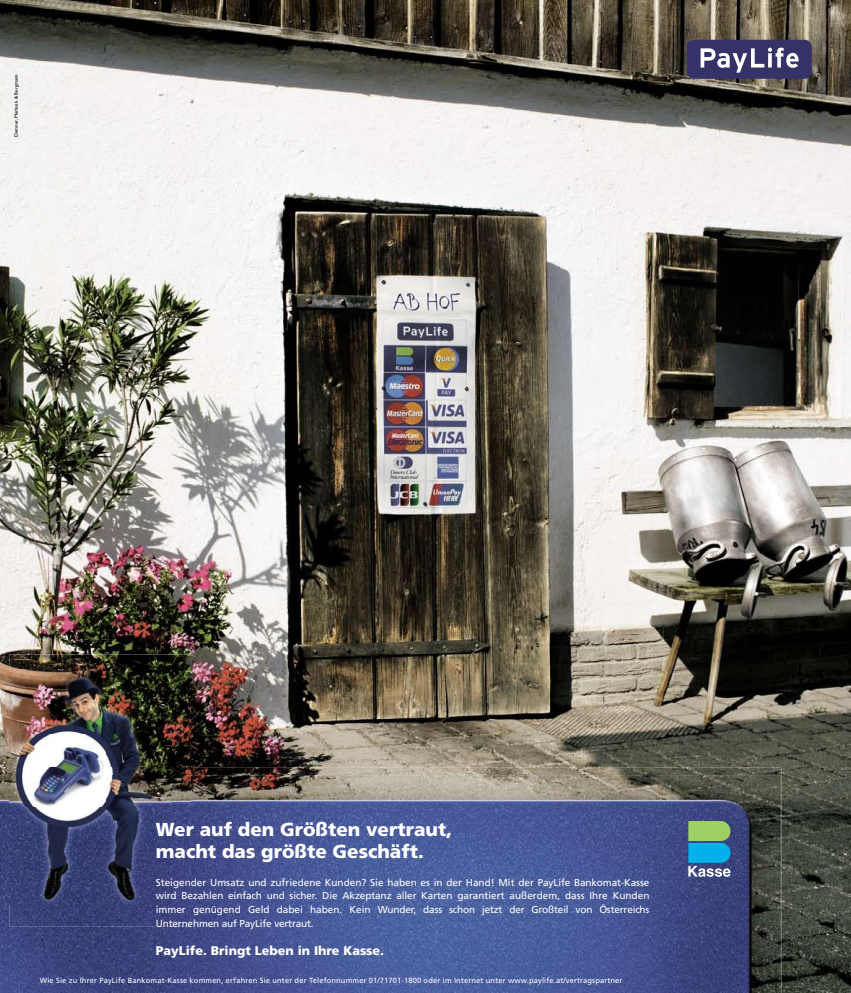
<style>
.page{position:relative;width:851px;height:993px;background:#fff}
.page>*{position:absolute;margin:0;border:0;box-sizing:border-box;transform-origin:0 0}
.t1{font:900 18.8px/22.5px "Frutiger";color:#fff}
.t2{font:900 12.5px "Frutiger";color:#fff}
.t3{font:10px/13.8px "Frutiger";letter-spacing:-.015em;color:#fff;text-align:justify}
.t4{font:7.5px "Frutiger";letter-spacing:.02em;color:#fff}
.t5{font:5px "Gill Sans";letter-spacing:.005em;color:#000}
</style>
<div class="page">
<img style="left:0;top:0;width:850px;height:992px">
<div style="left:686px;top:40px;width:125px;height:39px;background:#343267;border-radius:7px"></div>
<svg style="left:700px;top:48px;width:98px;height:25px"></svg>
<img style="left:0;top:767px;width:8px;height:7px">
<img style="left:191px;top:767px;width:590px;height:34px">
<img style="left:780px;top:801px;width:1px;height:191px">
<img style="left:0;top:774px;width:20px;height:218px">
<img style="left:191px;top:774px;width:520px;height:133px">
<img style="left:711px;top:774px;width:69px;height:218px">
<img style="left:20px;top:907px;width:691px;height:85px">
<svg style="left:688px;top:820px;width:42px;height:56px;background:#59a7a4"></svg>
<img style="left:8px;top:669px;width:2px;height:98px">
<svg style="left:8px;top:767px;width:2px;height:7px"></svg>
<img style="left:8px;top:774px;width:2px;height:132px">
<img style="left:10px;top:654px;width:120px;height:15px">
<img style="left:130px;top:654px;width:61px;height:28px">
<img style="left:171px;top:682px;width:20px;height:183px">
<img style="left:161px;top:865px;width:30px;height:61px">
<img style="left:10px;top:906px;width:151px;height:20px">
<img style="left:10px;top:669px;width:161px;height:237px">
<p class="t5" style="left:13px;top:137px;width:64px;rotate:-90deg">Demner, Merlicek &amp; Bergmann</p>
<h1 class="t1" style="left:156px;top:817px;width:298px">Wer auf den Größten vertraut, macht das größte Geschäft.</h1>
<p class="t3" style="left:156px;top:874px;width:495px">Steigender Umsatz und zufriedene Kunden? Sie haben es in der Hand! Mit der PayLife Bankomat-Kasse wird Bezahlen einfach und sicher. Die Akzeptanz aller Karten garantiert außerdem, dass Ihre Kunden immer genügend Geld dabei haben. Kein Wunder, dass schon jetzt der Großteil von Österreichs Unternehmen auf PayLife vertraut.</p>
<p class="t2" style="left:156px;top:942px;width:230px">PayLife. Bringt Leben in Ihre Kasse.</p>
<p class="t4" style="left:40px;top:975px;width:584px">Wie Sie zu Ihrer PayLife Bankomat-Kasse kommen, erfahren Sie unter der Telefonnummer 01/71701-1800 oder im Internet unter www.paylife.at/vertragspartner</p>
</div>
